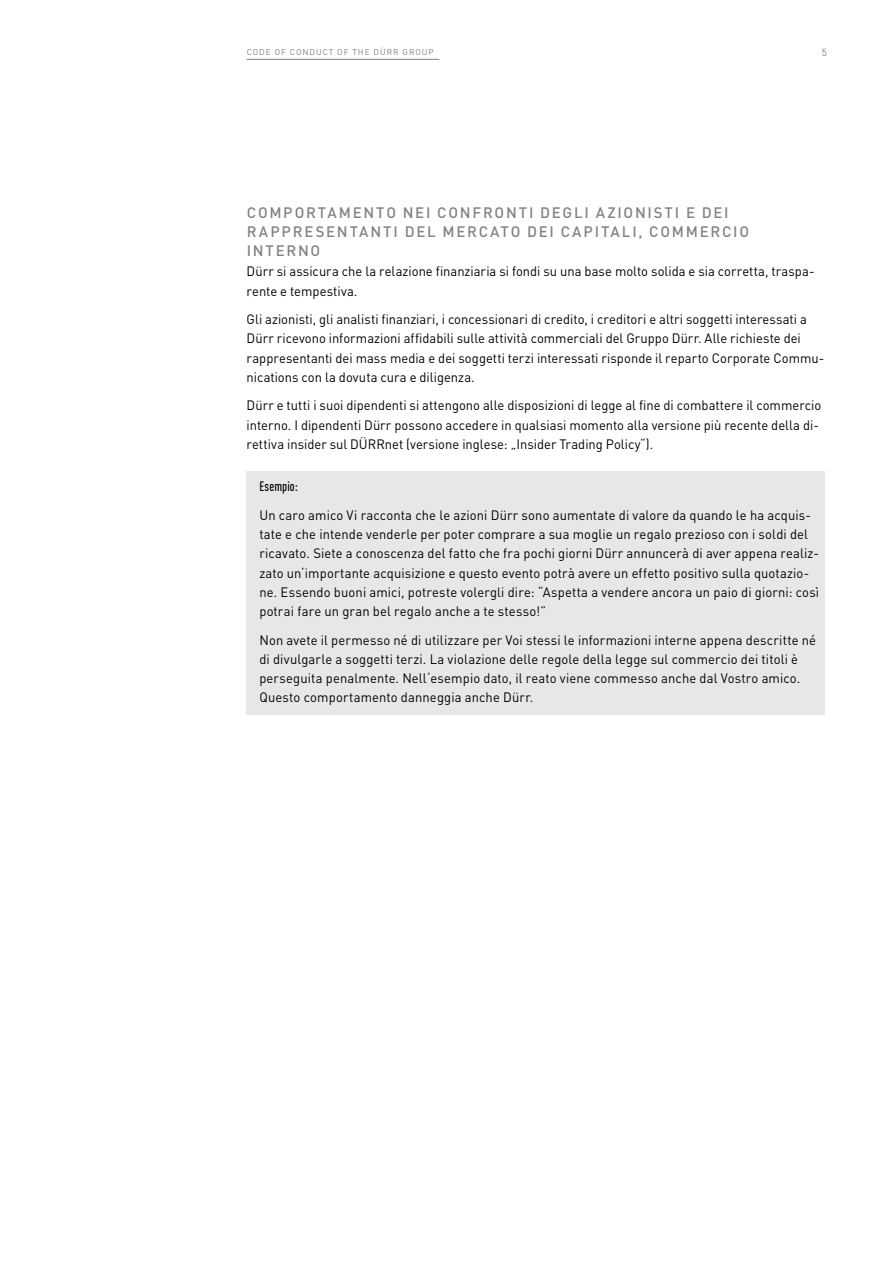
<style>
.page{position:relative;width:893px;height:1263px;background:#fff}
.page>*{position:absolute;margin:0;border:0;box-sizing:border-box;transform-origin:0 0}
.t1{font:500 15px/19.2px "DIN Pro";letter-spacing:.12em;color:#848384}
.t2{font:13.5px/19.2px "DIN Pro";letter-spacing:.01em;color:#000;scale:.96 1}
.t3{font:500 condensed 13.5px "DIN Pro";letter-spacing:.01em;color:#000;scale:.96 1}
.t4{font:10.2px "DIN Pro";color:#848384}
.t5{font:8.4px "DIN Pro";letter-spacing:.11em;color:#848384}
</style>
<div class="page">
<hr style="left:247px;top:59px;width:192px;height:1px;background:#848384">
<div style="left:247px;top:471px;width:578px;height:244px;background:#e7e7e7"></div>
<p class="t5" style="left:247px;top:45px;width:189px">CODE OF CONDUCT OF THE DÜRR GROUP</p>
<p class="t4" style="left:822px;top:44px;width:7px">5</p>
<p class="t1" style="left:247px;top:201px;width:504px">COMPORTAMENTO NEI CONFRONTI DEGLI AZIONISTI E DEI<br>RAPPRESENTANTI DEL MERCATO DEI CAPITALI, COMMERCIO<br>INTERNO</p>
<p class="t2" style="left:247px;top:261px;width:593px">Dürr si assicura che la relazione finanziaria si fondi su una base molto solida e sia corretta, traspa&shy;rente e tempestiva.</p>
<p class="t2" style="left:247px;top:308px;width:603px">Gli azionisti, gli analisti finanziari, i concessionari di credito, i creditori e altri soggetti interessati a Dürr ricevono informazioni affidabili sulle attività commerciali del Gruppo Dürr. Alle richieste dei rappresentanti dei mass media e dei soggetti terzi interessati risponde il reparto Corporate Commu&shy;nications con la dovuta cura e diligenza.</p>
<p class="t2" style="left:247px;top:395px;width:600px">Dürr e tutti i suoi dipendenti si attengono alle disposizioni di legge al fine di combattere il commercio interno. I dipendenti Dürr possono accedere in qualsiasi momento alla versione più recente della di&shy;rettiva insider sul DÜRRnet (versione inglese: „Insider Trading Policy“).</p>
<p class="t3" style="left:259px;top:477px;width:42px">Esempio:</p>
<p class="t2" style="left:259px;top:504px;width:585px">Un caro amico Vi racconta che le azioni Dürr sono aumentate di valore da quando le ha acquis&shy;tate e che intende venderle per poter comprare a sua moglie un regalo prezioso con i soldi del ricavato. Siete a conoscenza del fatto che fra pochi giorni Dürr annuncerà di aver appena realiz&shy;zato un‘importante acquisizione e questo evento potrà avere un effetto positivo sulla quotazio&shy;ne. Essendo buoni amici, potreste volergli dire: “Aspetta a vendere ancora un paio di giorni: così potrai fare un gran bel regalo anche a te stesso!”</p>
<p class="t2" style="left:259px;top:629px;width:581px">Non avete il permesso né di utilizzare per Voi stessi le informazioni interne appena descritte né di divulgarle a soggetti terzi. La violazione delle regole della legge sul commercio dei titoli è perseguita penalmente. Nell‘esempio dato, il reato viene commesso anche dal Vostro amico.<br>Questo comportamento danneggia anche Dürr.</p>
</div>
